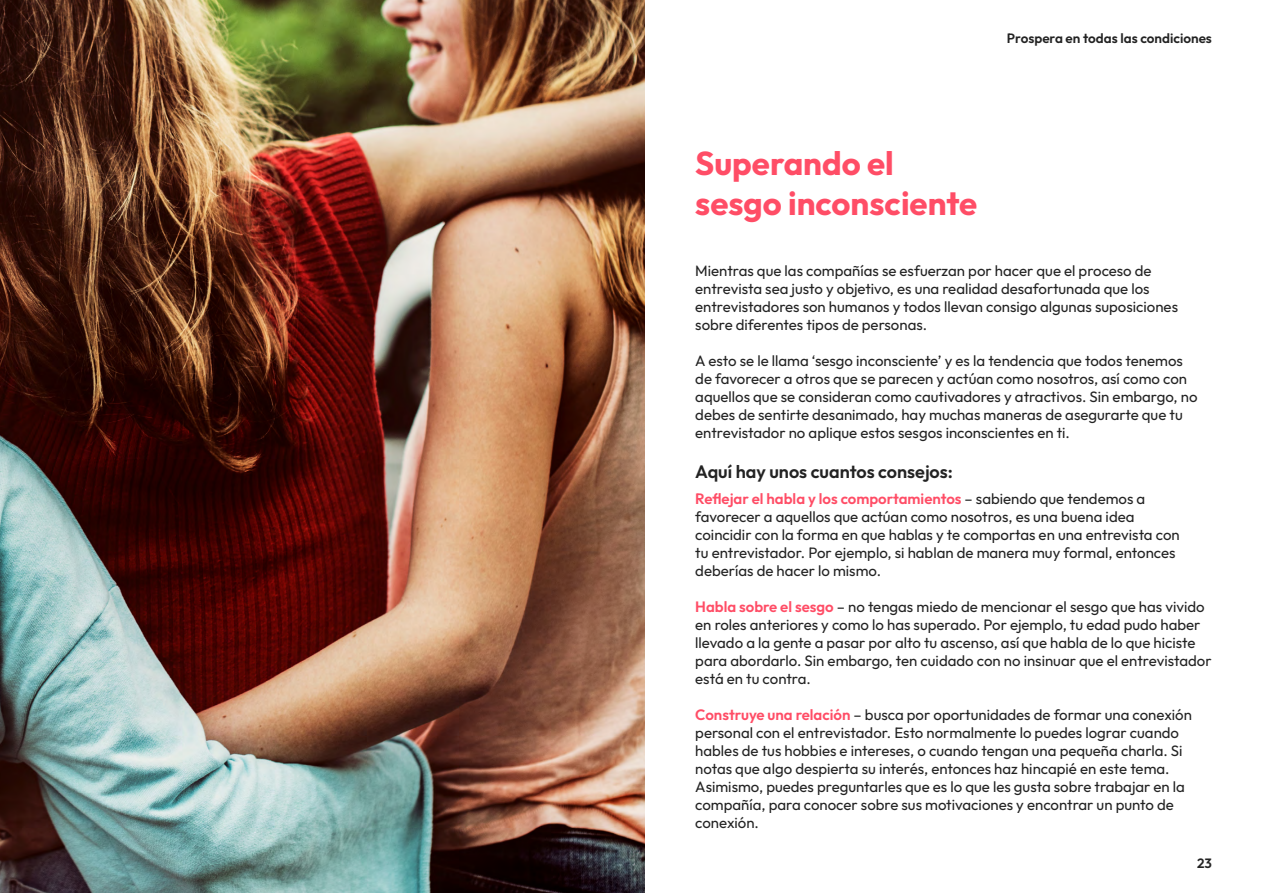
<style>
.page{position:relative;width:1263px;height:893px;background:#fff}
.page>*{position:absolute;margin:0;border:0;box-sizing:border-box;transform-origin:0 0}
.t1{font:700 33px/39.6px "Outfit";color:#ff4d66}
.t2{font:600 18px "Outfit";color:#232323}
.t3{font:15px/18px "Outfit";color:#232323}
.t4{font:600 13.5px "Outfit";color:#232323}
.s1{font-weight:600;color:#ff4d66}
</style>
<div class="page">
<img style="left:0;top:0;width:644px;height:893px">
<p class="t4" style="left:1007px;top:30px;width:206px">Prospera en todas las condiciones</p>
<h1 class="t1" style="left:695px;top:144px;width:283px">Superando el sesgo inconsciente</h1>
<p class="t3" style="left:695px;top:262px;width:484px">Mientras que las compañías se esfuerzan por hacer que el proceso de entrevista sea justo y objetivo, es una realidad desafortunada que los entrevistadores son humanos y todos llevan consigo algunas suposiciones sobre diferentes tipos de personas.</p>
<p class="t3" style="left:695px;top:352px;width:504px">A esto se le llama ‘sesgo inconsciente’ y es la tendencia que todos tenemos de favorecer a otros que se parecen y actúan como nosotros, así como con aquellos que se consideran como cautivadores y atractivos. Sin embargo, no debes de sentirte desanimado, hay muchas maneras de asegurarte que tu entrevistador no aplique estos sesgos inconscientes en ti.</p>
<p class="t2" style="left:695px;top:461px;width:259px">Aquí hay unos cuantos consejos:</p>
<p class="t3" style="left:695px;top:490px;width:486px"><span class="s1">Reflejar el habla y los comportamientos</span> – sabiendo que tendemos a favorecer a aquellos que actúan como nosotros, es una buena idea coincidir con la forma en que hablas y te comportas en una entrevista con tu entrevistador. Por ejemplo, si hablan de manera muy formal, entonces deberías de hacer lo mismo.</p>
<p class="t3" style="left:695px;top:598px;width:518px"><span class="s1">Habla sobre el sesgo</span> – no tengas miedo de mencionar el sesgo que has vivido en roles anteriores y como lo has superado. Por ejemplo, tu edad pudo haber llevado a la gente a pasar por alto tu ascenso, así que habla de lo que hiciste para abordarlo. Sin embargo, ten cuidado con no insinuar que el entrevistador está en tu contra.</p>
<p class="t3" style="left:695px;top:706px;width:498px"><span class="s1">Construye una relación</span> – busca por oportunidades de formar una conexión personal con el entrevistador. Esto normalmente lo puedes lograr cuando hables de tus hobbies e intereses, o cuando tengan una pequeña charla. Si notas que algo despierta su interés, entonces haz hincapié en este tema.<br>Asimismo, puedes preguntarles que es lo que les gusta sobre trabajar en la compañía, para conocer sobre sus motivaciones y encontrar un punto de conexión.</p>
<p class="t4" style="left:1197px;top:856px;width:16px">23</p>
</div>
